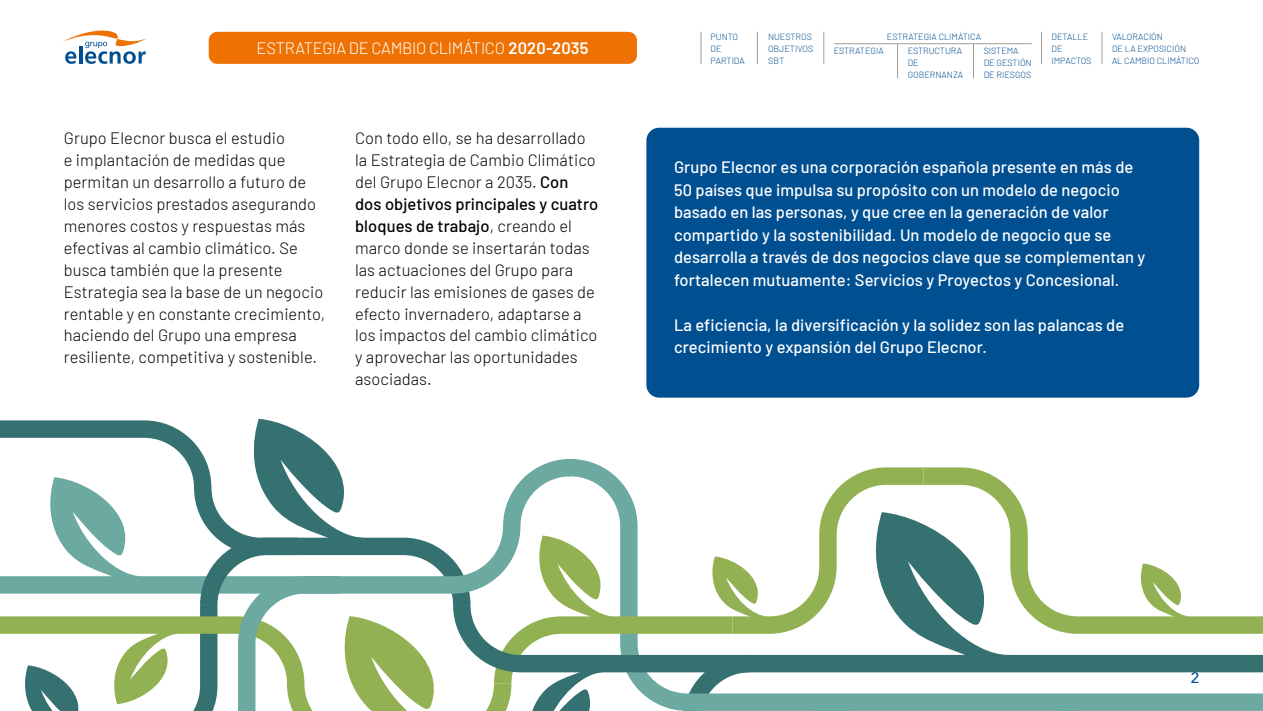
<style>
.page{position:relative;width:1263px;height:711px;background:#fff}
.page>*{position:absolute;margin:0;border:0;box-sizing:border-box;transform-origin:0 0}
.t1{font:300 16.5px/21.9px "Barlow";letter-spacing:.005em;color:#000}
.t2{font:500 16.5px/22.5px "Barlow";letter-spacing:.005em;color:#fff}
.t3{font:300 16.5px "Barlow";letter-spacing:-.015em;color:#fff}
.t4{font:500 15px "Avenir";color:#004f91}
.t5{font:300 9px/11.9px "Barlow";color:#004f91}
.s1{font-weight:600}
.s2{font-weight:500}
</style>
<div class="page">
<div style="left:646px;top:128px;width:553px;height:269px;background:#004f91"></div>
<div style="left:1084px;top:693px;width:179px;height:17px;background:#6ba9a1"></div>
<svg style="left:1084px;top:654px;width:179px;height:19px"></svg>
<svg style="left:1084px;top:563px;width:179px;height:71px"></svg>
<svg style="left:0;top:418px;width:1084px;height:292px"></svg>
<svg style="left:0;top:450px;width:588px;height:260px"></svg>
<hr style="left:701px;top:32px;width:1px;height:32px;background:#9d9d9c">
<svg style="left:62px;top:30px;width:85px;height:34px"></svg>
<div style="left:209px;top:32px;width:428px;height:32px;background:#ee7203;border-radius:9px"></div>
<hr style="left:757px;top:32px;width:1px;height:32px;background:#9d9d9c">
<hr style="left:823px;top:32px;width:1px;height:32px;background:#9d9d9c">
<hr style="left:897px;top:44px;width:1px;height:34px;background:#9d9d9c">
<hr style="left:834px;top:43px;width:198px;height:1px;background:#9d9d9c">
<hr style="left:973px;top:44px;width:1px;height:34px;background:#9d9d9c">
<hr style="left:1041px;top:32px;width:1px;height:32px;background:#9d9d9c">
<hr style="left:1102px;top:32px;width:1px;height:32px;background:#9d9d9c">
<p class="t5" style="left:887px;top:30px;width:96px">ESTRATEGIA CLIMÁTICA</p>
<p class="t5" style="left:711px;top:30px;width:36px">PUNTO<br>DE<br>PARTIDA</p>
<p class="t5" style="left:768px;top:30px;width:47px">NUESTROS<br>OBJETIVOS<br>SBT</p>
<p class="t3" style="left:257px;top:36px;width:333px">ESTRATEGIA DE CAMBIO CLIMÁTICO <span class="s1">2020-2035</span></p>
<p class="t5" style="left:1051px;top:30px;width:41px">DETALLE<br>DE<br>IMPACTOS</p>
<p class="t5" style="left:908px;top:44px;width:57px">ESTRUCTURA<br>DE<br>GOBERNANZA</p>
<p class="t5" style="left:984px;top:44px;width:50px">SISTEMA<br>DE GESTIÓN<br>DE RIESGOS</p>
<p class="t5" style="left:834px;top:44px;width:52px">ESTRATEGIA</p>
<p class="t5" style="left:1112px;top:30px;width:89px">VALORACIÓN<br>DE LA EXPOSICIÓN<br>AL CAMBIO CLIMÁTICO</p>
<p class="t1" style="left:64px;top:126px;width:263px">Grupo Elecnor busca el estudio<br>e implantación de medidas que permitan un desarrollo a futuro de los servicios prestados asegurando menores costos y respuestas más efectivas al cambio climático. Se busca también que la presente Estrategia sea la base de un negocio rentable y en constante crecimiento, haciendo del Grupo una empresa resiliente, competitiva y sostenible.</p>
<p class="t1" style="left:355px;top:126px;width:245px">Con todo ello, se ha desarrollado la Estrategia de Cambio Climático del Grupo Elecnor a 2035. <span class="s2">Con dos objetivos principales y cuatro bloques de trabajo</span>, creando el marco donde se insertarán todas las actuaciones del Grupo para reducir las emisiones de gases de efecto invernadero, adaptarse a los impactos del cambio climático y aprovechar las oportunidades asociadas.</p>
<p class="t2" style="left:674px;top:154px;width:473px">Grupo Elecnor es una corporación española presente en más de 50 países que impulsa su propósito con un modelo de negocio basado en las personas, y que cree en la generación de valor compartido y la sostenibilidad. Un modelo de negocio que se desarrolla a través de dos negocios clave que se complementan y fortalecen mutuamente: Servicios y Proyectos y Concesional.</p>
<p class="t2" style="left:674px;top:312px;width:452px">La eficiencia, la diversificación y la solidez son las palancas de crecimiento y expansión del Grupo Elecnor.</p>
<p class="t4" style="left:1191px;top:664px;width:10px">2</p>
</div>
